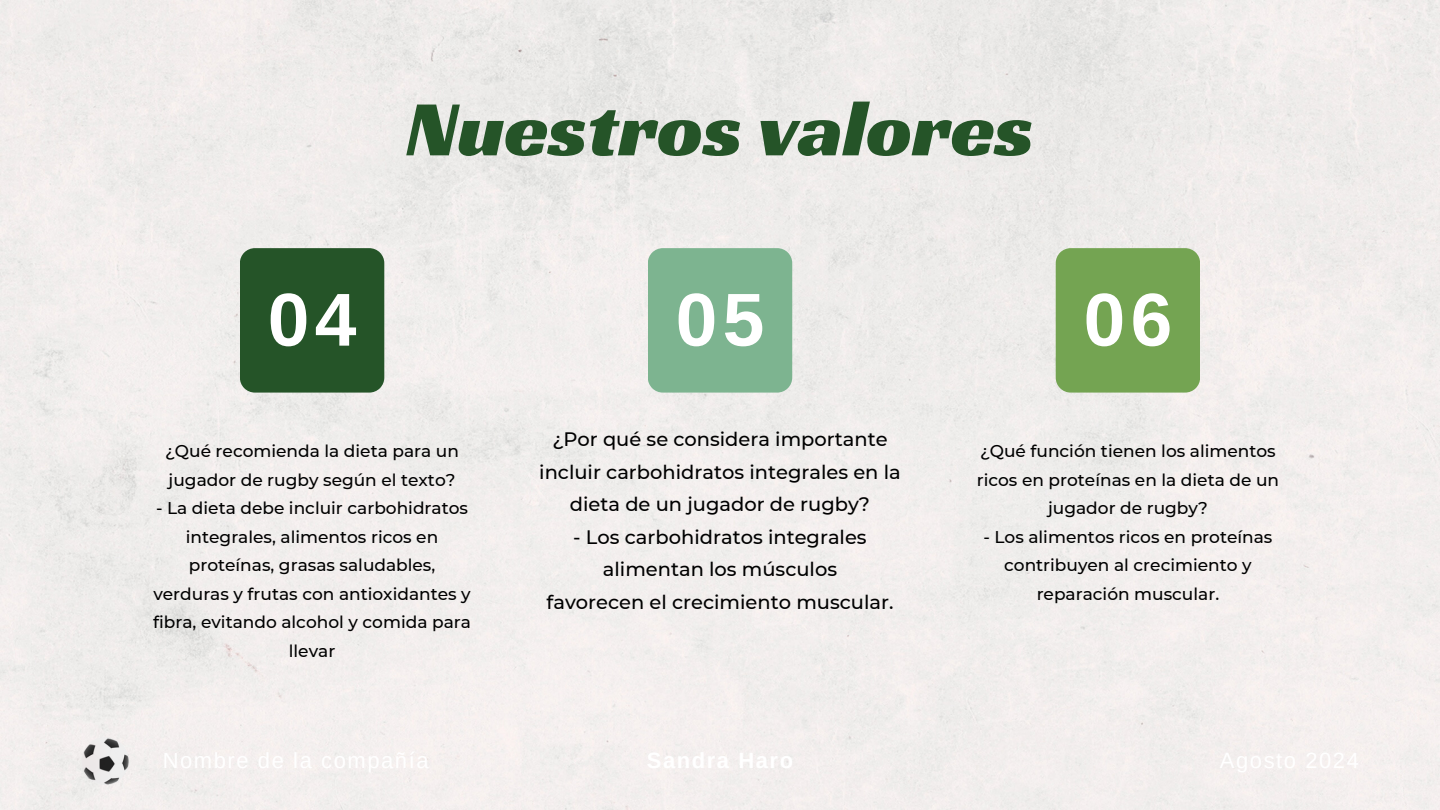
<style>
.page{position:relative;width:1440px;height:810px;background:#fff}
.page>*{position:absolute;margin:0;border:0;box-sizing:border-box;transform-origin:0 0}
.t1{font:80px "Racing Sans One";color:#255428}
.t2{font:700 75px "Arimo";color:#fff}
.t3{font:500 19.4px/32.6px "Montserrat";color:#000;text-align:center}
.t4{font:500 17px/28.5px "Montserrat";color:#000;text-align:center}
</style>
<div class="page">
<div style="left:240px;top:248px;width:144px;height:145px;background:#255428"></div>
<div style="left:648px;top:248px;width:144px;height:145px;background:#7db490"></div>
<div style="left:1056px;top:248px;width:144px;height:145px;background:#74a452"></div>
<img style="left:81px;top:737px;width:47px;height:47px">
<h1 class="t1" style="left:406px;top:77px;width:629px">Nuestros valores</h1>
<h2 class="t2" style="left:268px;top:278px;width:90px">04</h2>
<h2 class="t2" style="left:676px;top:278px;width:90px">05</h2>
<h2 class="t2" style="left:1084px;top:278px;width:90px">06</h2>
<p class="t4" style="left:165px;top:437px;width:295px;text-align:left">¿Qué recomienda la dieta para un jugador de rugby según el texto?</p>
<p class="t4" style="left:153px;top:494px;width:319px">- La dieta debe incluir carbohidratos integrales, alimentos ricos en proteínas, grasas saludables, verduras y frutas con antioxidantes y fibra, evitando alcohol y comida para llevar</p>
<h4 class="t3" style="left:539px;top:423px;width:363px">¿Por qué se considera importante incluir carbohidratos integrales en la dieta de un jugador de rugby?</h4>
<h4 class="t3" style="left:547px;top:521px;width:348px">- Los carbohidratos integrales alimentan los músculos<br>favorecen el crecimiento muscular.</h4>
<p class="t4" style="left:977px;top:437px;width:304px">¿Qué función tienen los alimentos ricos en proteínas en la dieta de un jugador de rugby?</p>
<p class="t4" style="left:983px;top:523px;width:291px">- Los alimentos ricos en proteínas contribuyen al crecimiento y reparación muscular.</p>
</div>
